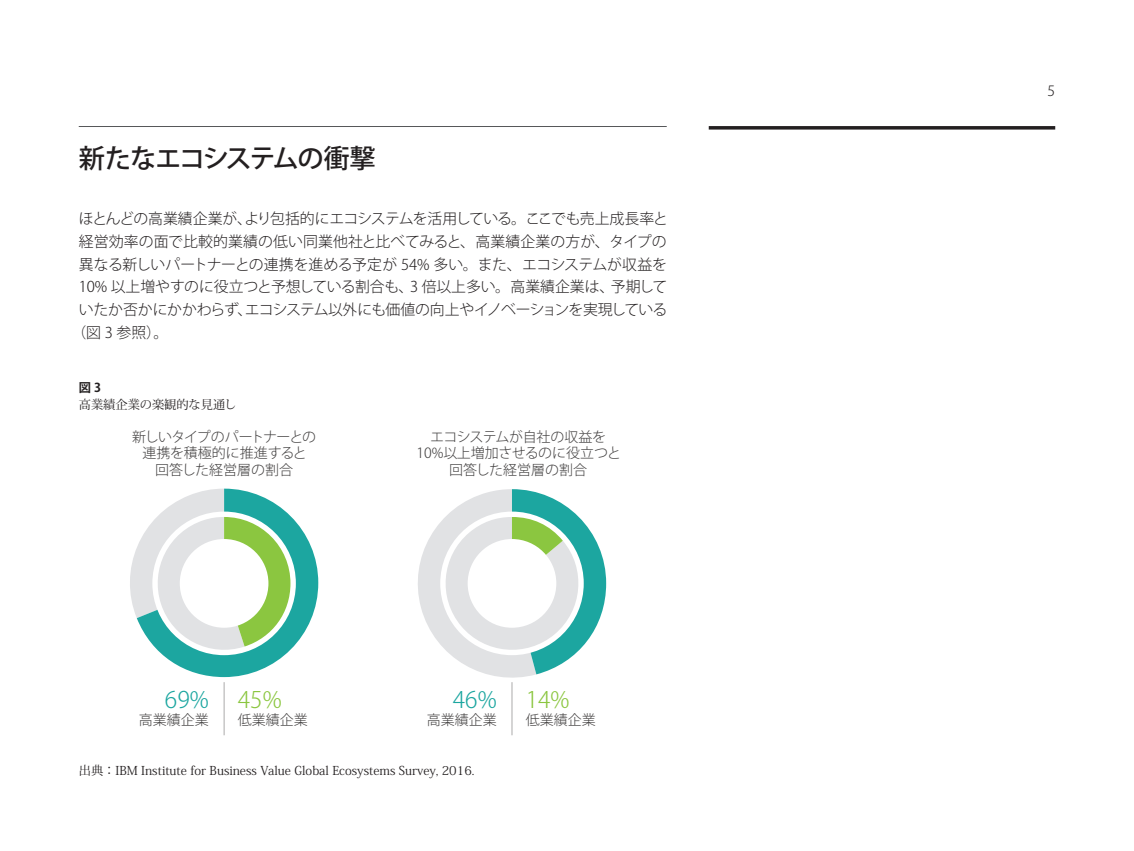
<style>
.page{position:relative;width:1134px;height:851px;background:#fff}
.page>*{position:absolute;margin:0;border:0;box-sizing:border-box;transform-origin:0 0}
.Head_1__15_15{font:500 26.25px "Koz Go Pr 6 N";letter-spacing:-.05em;color:#231f20}
.t1{font:22.75px "Koz Go Pr 6 N Light 90 msp RKSJ H";color:#1ca6a0}
.t2{font:22.75px "Koz Go Pr 6 N Light 90 msp RKSJ H";color:#8bc640}
.Body_Light__8_5_13{font:300 14.88px "Koz Go Pr 6 N";letter-spacing:-.01em;color:#231f20}
.Body_Light__8_5_13-2{font:300 14.88px "Koz Go Pr 6 N";letter-spacing:-.04em;color:#231f20}
.Body_Light__8_5_13-3{font:300 14.88px "Koz Go Pr 6 N";letter-spacing:-.035em;color:#231f20}
.Body_Light__8_5_13-4{font:300 14.88px "Koz Go Pr 6 N";letter-spacing:.01em;color:#231f20}
.t3{font:14px/16.8px "Koz Go Pr 6 N Light 90 msp RKSJ H";color:#403e3e;text-align:center}
.t4{font:300 14px "Koz Go Pr 6 N";color:#231f20}
.t5{font:12.25px "Koz Min Pr 6 N";color:#231f20}
.t6{font:700 12.25px "Koz Go Pr 6 N";color:#231f20}
</style>
<div class="page">
<svg style="left:130px;top:488px;width:188px;height:189px"></svg>
<div style="left:180px;top:539px;width:88px;height:88px;background:#fff;border-radius:50%"></div>
<hr style="left:224px;top:682px;width:1px;height:53px;background:#acaaaa">
<svg style="left:418px;top:489px;width:188px;height:198px"></svg>
<div style="left:468px;top:539px;width:88px;height:88px;background:#fff;border-radius:50%"></div>
<hr style="left:512px;top:682px;width:1px;height:53px;background:#acaaaa">
<svg style="left:709px;top:126px;width:346px;height:4px"></svg>
<hr style="left:79px;top:126px;width:588px;height:1px;background:#57585a">
<p class="Head_1__15_15" style="left:79px;top:144px;width:299px">新たなエコシステムの衝撃</p>
<p class="Body_Light__8_5_13-2" style="left:79px;top:210px;width:591px">ほとんどの高業績企業が、より包括的にエコシステムを活用している。ここでも売上成長率と</p>
<p class="Body_Light__8_5_13-4" style="left:79px;top:233px;width:589px">経営効率の面で比較的業績の低い同業他社と比べてみると、高業績企業の方が、タイプの</p>
<p class="Body_Light__8_5_13" style="left:79px;top:256px;width:590px">異なる新しいパートナーとの連携を進める予定が 54% 多い。また、エコシステムが収益を</p>
<p class="Body_Light__8_5_13" style="left:79px;top:278px;width:590px">10% 以上増やすのに役立つと予想している割合も、3 倍以上多い。高業績企業は、予期して</p>
<p class="Body_Light__8_5_13-3" style="left:79px;top:301px;width:590px">いたか否かにかかわらず、エコシステム以外にも価値の向上やイノベーションを実現している</p>
<p class="Body_Light__8_5_13" style="left:72px;top:324px;width:98px">（図 3 参照）。</p>
<p class="t6" style="left:79px;top:380px;width:24px">図3</p>
<p class="t5" style="left:79px;top:398px;width:159px">高業績企業の楽観的な見通し</p>
<p class="t3" style="left:132px;top:428px;width:185px">新しいタイプのパートナーとの連携を積極的に推進すると<br>回答した経営層の割合</p>
<p class="t3" style="left:416px;top:428px;width:206px">エコシステムが自社の収益を<br>10%以上増加させるのに役立つと回答した経営層の割合</p>
<h2 class="t1" style="left:165px;top:687px;width:45px">69%</h2>
<p class="t3" style="left:139px;top:711px;width:71px">高業績企業</p>
<h2 class="t2" style="left:238px;top:687px;width:45px">45%</h2>
<p class="t3" style="left:238px;top:711px;width:71px">低業績企業</p>
<h2 class="t1" style="left:453px;top:687px;width:45px">46%</h2>
<p class="t3" style="left:427px;top:711px;width:71px">高業績企業</p>
<h2 class="t2" style="left:526px;top:687px;width:45px">14%</h2>
<p class="t3" style="left:526px;top:711px;width:71px">低業績企業</p>
<p class="t5" style="left:79px;top:763px;width:397px">出典：IBM Institute for Business Value Global Ecosystems Survey, 2016.</p>
<p class="t4" style="left:1048px;top:83px;width:9px">5</p>
</div>
